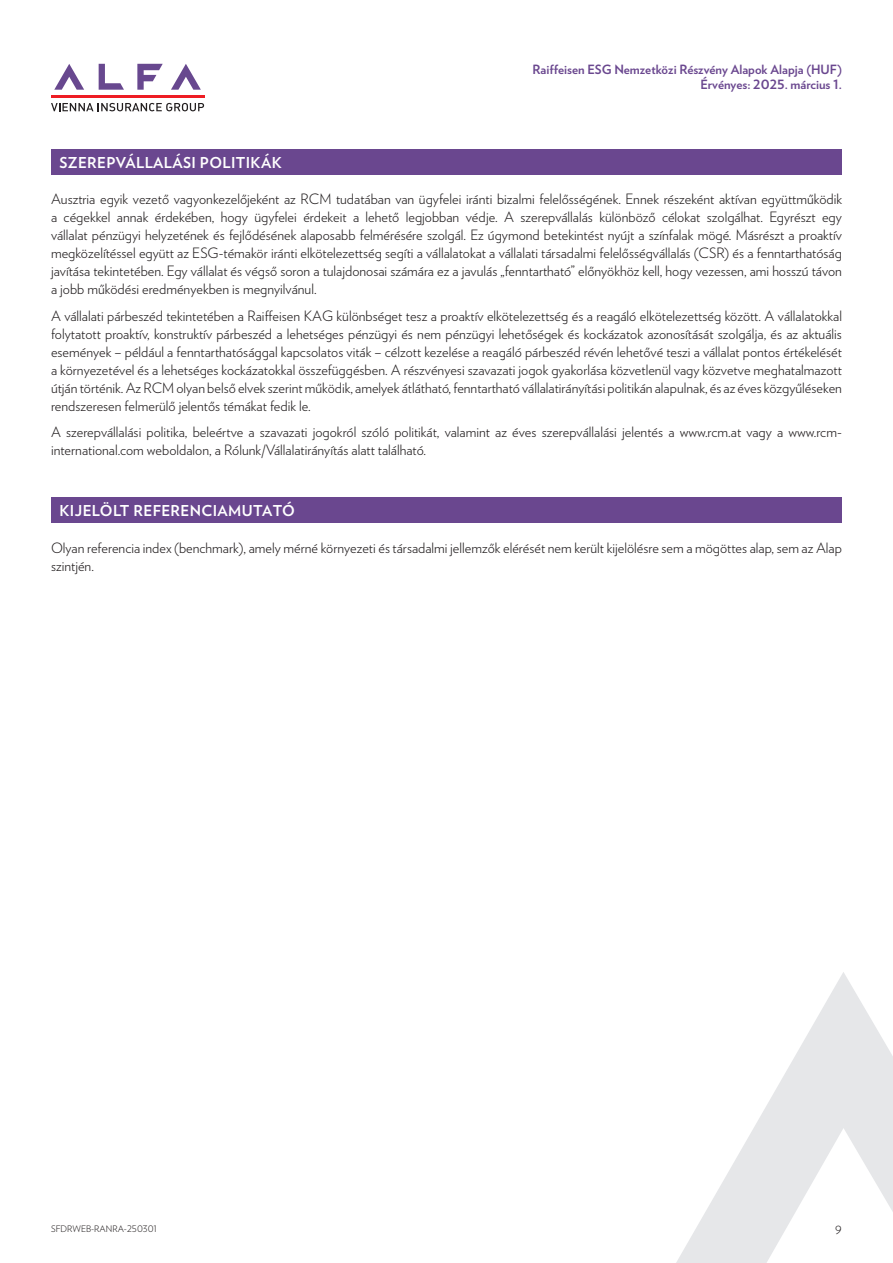
<style>
.page{position:relative;width:893px;height:1263px;background:#fff}
.page>*{position:absolute;margin:0;border:0;box-sizing:border-box;transform-origin:0 0}
.t1{font:700 15px "Verlag";letter-spacing:.025em;color:#fff}
.t2{font:300 14.25px/18px "Verlag";color:#231f20;text-align:justify}
.t3{font:700 12.75px/15px "Verlag";color:#6a478f;text-align:right}
.t4{font:300 11.25px "Verlag";color:#231f20}
.t5{font:300 9px "Verlag";color:#231f20}
</style>
<div class="page">
<svg style="left:171px;top:64px;width:30px;height:26px"></svg>
<svg style="left:137px;top:64px;width:26px;height:26px"></svg>
<svg style="left:99px;top:64px;width:25px;height:26px"></svg>
<svg style="left:54px;top:64px;width:30px;height:26px"></svg>
<hr style="left:51px;top:95px;width:153px;height:3px;background:#ee1d23">
<svg style="left:51px;top:103px;width:153px;height:8px"></svg>
<svg style="left:676px;top:972px;width:217px;height:291px"></svg>
<div style="left:51px;top:149px;width:791px;height:25px;background:#6a478f"></div>
<div style="left:51px;top:497px;width:791px;height:26px;background:#6a478f"></div>
<p class="t3" style="left:533px;top:61px;width:311px">Raiffeisen ESG Nemzetközi Részvény Alapok Alapja (HUF)<br>Érvényes: 2025. március 1.</p>
<p class="t1" style="left:60px;top:150px;width:224px">SZEREPVÁLLALÁSI POLITIKÁK</p>
<p class="t2" style="left:51px;top:189px;width:792px">Ausztria egyik vezető vagyonkezelőjeként az RCM tudatában van ügyfelei iránti bizalmi felelősségének. Ennek részeként aktívan együttműködik a cégekkel annak érdekében, hogy ügyfelei érdekeit a lehető legjobban védje. A szerepvállalás különböző célokat szolgálhat. Egyrészt egy vállalat pénzügyi helyzetének és fejlődésének alaposabb felmérésére szolgál. Ez úgymond betekintést nyújt a színfalak mögé. Másrészt a proaktív megközelítéssel együtt az ESG-témakör iránti elkötelezettség segíti a vállalatokat a vállalati társadalmi felelősségvállalás (CSR) és a fenntarthatóság javítása tekintetében. Egy vállalat és végső soron a tulajdonosai számára ez a javulás „fenntartható” előnyökhöz kell, hogy vezessen, ami hosszú távon a jobb működési eredményekben is megnyilvánul.</p>
<p class="t2" style="left:51px;top:306px;width:792px">A vállalati párbeszéd tekintetében a Raiffeisen KAG különbséget tesz a proaktív elkötelezettség és a reagáló elkötelezettség között. A vállalatokkal folytatott proaktív, konstruktív párbeszéd a lehetséges pénzügyi és nem pénzügyi lehetőségek és kockázatok azonosítását szolgálja, és az aktuális események – például a fenntarthatósággal kapcsolatos viták – célzott kezelése a reagáló párbeszéd révén lehetővé teszi a vállalat pontos értékelését a környezetével és a lehetséges kockázatokkal összefüggésben. A részvényesi szavazati jogok gyakorlása közvetlenül vagy közvetve meghatalmazott útján történik. Az RCM olyan belső elvek szerint működik, amelyek átlátható, fenntartható vállalatirányítási politikán alapulnak, és az éves közgyűléseken rendszeresen felmerülő jelentős témákat fedik le.</p>
<p class="t2" style="left:51px;top:422px;width:792px">A szerepvállalási politika, beleértve a szavazati jogokról szóló politikát, valamint az éves szerepvállalási jelentés a www.rcm.at vagy a www.rcm&shy;international.com weboldalon, a Rólunk/Vállalatirányítás alatt található.</p>
<p class="t1" style="left:60px;top:499px;width:237px">KIJELÖLT REFERENCIAMUTATÓ</p>
<p class="t2" style="left:51px;top:538px;width:792px">Olyan referencia index (benchmark), amely mérné környezeti és társadalmi jellemzők elérését nem került kijelölésre sem a mögöttes alap, sem az Alap szintjén.</p>
<p class="t5" style="left:51px;top:1222px;width:108px">SFDRWEB-RANRA-250301</p>
<p class="t4" style="left:835px;top:1221px;width:8px">9</p>
</div>
